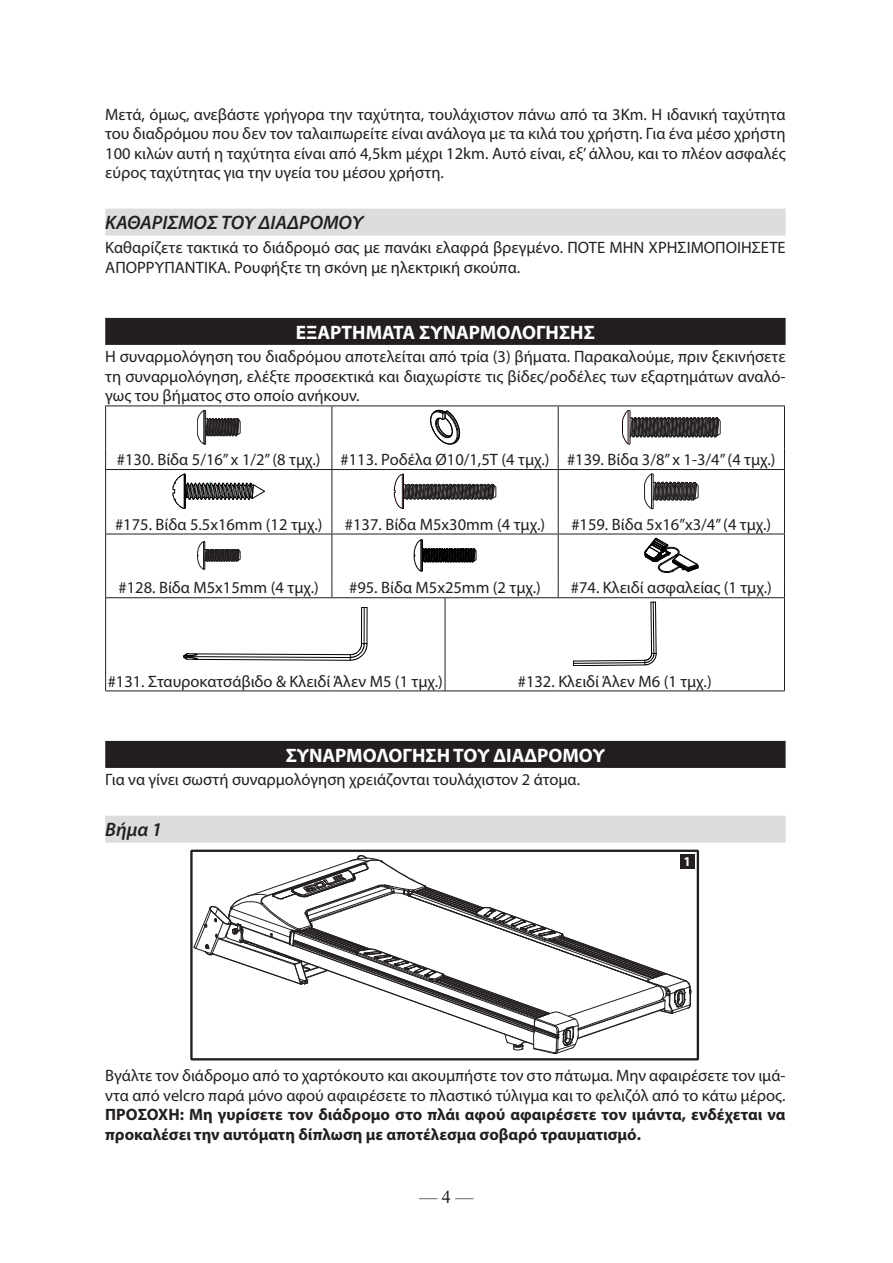
<style>
.page{position:relative;width:893px;height:1263px;background:#fff}
.page>*{position:absolute;margin:0;border:0;box-sizing:border-box;transform-origin:0 0}
.t1{font:700 19.5px "Myriad Pro";color:#fff}
.t2{font:italic 600 19.5px "Myriad Pro";color:#231f20}
.t3{font:18px "Times New Roman";color:#231f20}
.t4{font:16.5px/19.5px "Myriad Pro";color:#231f20;text-align:justify}
.t5{font:700 16.5px/19.5px "Myriad Pro";color:#231f20}
.t6{font:700 13.5px "Myriad Pro";color:#fff}
</style>
<div class="page">
<div style="left:105px;top:209px;width:681px;height:27px;background:#dcdddf"></div>
<div style="left:105px;top:318px;width:681px;height:27px;background:#231f20"></div>
<div style="left:105px;top:741px;width:681px;height:27px;background:#231f20"></div>
<div style="left:105px;top:816px;width:681px;height:27px;background:#dcdddf"></div>
<hr style="left:105px;top:405px;width:227px;height:1px;background:#231f20">
<hr style="left:105px;top:406px;width:1px;height:43px;background:#231f20">
<hr style="left:332px;top:405px;width:113px;height:1px;background:#231f20">
<hr style="left:332px;top:406px;width:1px;height:43px;background:#231f20">
<hr style="left:445px;top:405px;width:113px;height:1px;background:#231f20">
<hr style="left:558px;top:405px;width:227px;height:1px;background:#231f20">
<hr style="left:558px;top:406px;width:1px;height:43px;background:#231f20">
<hr style="left:784px;top:406px;width:1px;height:43px;background:#231f20">
<svg style="left:105px;top:449px;width:1px;height:20px"></svg>
<svg style="left:332px;top:449px;width:1px;height:20px"></svg>
<svg style="left:558px;top:449px;width:1px;height:20px"></svg>
<svg style="left:784px;top:449px;width:1px;height:20px"></svg>
<hr style="left:105px;top:469px;width:227px;height:1px;background:#231f20">
<hr style="left:105px;top:470px;width:1px;height:43px;background:#231f20">
<hr style="left:332px;top:469px;width:113px;height:1px;background:#231f20">
<hr style="left:332px;top:470px;width:1px;height:43px;background:#231f20">
<hr style="left:445px;top:469px;width:113px;height:1px;background:#231f20">
<hr style="left:558px;top:469px;width:227px;height:1px;background:#231f20">
<hr style="left:558px;top:470px;width:1px;height:43px;background:#231f20">
<hr style="left:784px;top:470px;width:1px;height:43px;background:#231f20">
<svg style="left:105px;top:513px;width:1px;height:21px"></svg>
<svg style="left:332px;top:513px;width:1px;height:21px"></svg>
<svg style="left:558px;top:513px;width:1px;height:21px"></svg>
<svg style="left:784px;top:513px;width:1px;height:21px"></svg>
<hr style="left:105px;top:534px;width:227px;height:1px;background:#231f20">
<hr style="left:105px;top:534px;width:1px;height:43px;background:#231f20">
<hr style="left:332px;top:534px;width:113px;height:1px;background:#231f20">
<hr style="left:332px;top:534px;width:1px;height:43px;background:#231f20">
<hr style="left:445px;top:534px;width:113px;height:1px;background:#231f20">
<hr style="left:558px;top:534px;width:227px;height:1px;background:#231f20">
<hr style="left:558px;top:534px;width:1px;height:43px;background:#231f20">
<hr style="left:784px;top:534px;width:1px;height:43px;background:#231f20">
<svg style="left:105px;top:577px;width:1px;height:20px"></svg>
<svg style="left:332px;top:577px;width:1px;height:20px"></svg>
<svg style="left:558px;top:577px;width:1px;height:20px"></svg>
<svg style="left:784px;top:577px;width:1px;height:20px"></svg>
<hr style="left:105px;top:597px;width:227px;height:1px;background:#231f20">
<hr style="left:105px;top:598px;width:1px;height:72px;background:#231f20">
<hr style="left:332px;top:597px;width:113px;height:1px;background:#231f20">
<hr style="left:445px;top:597px;width:113px;height:1px;background:#231f20">
<hr style="left:445px;top:598px;width:1px;height:72px;background:#231f20">
<hr style="left:558px;top:597px;width:227px;height:1px;background:#231f20">
<hr style="left:784px;top:598px;width:1px;height:72px;background:#231f20">
<svg style="left:105px;top:670px;width:1px;height:20px"></svg>
<svg style="left:445px;top:670px;width:1px;height:20px"></svg>
<svg style="left:784px;top:670px;width:1px;height:20px"></svg>
<hr style="left:105px;top:690px;width:227px;height:1px;background:#231f20">
<hr style="left:332px;top:690px;width:113px;height:1px;background:#231f20">
<hr style="left:445px;top:690px;width:113px;height:1px;background:#231f20">
<hr style="left:558px;top:690px;width:227px;height:1px;background:#231f20">
<svg style="left:197px;top:410px;width:44px;height:35px"></svg>
<svg style="left:430px;top:410px;width:30px;height:35px"></svg>
<svg style="left:622px;top:410px;width:98px;height:35px"></svg>
<svg style="left:173px;top:473px;width:92px;height:36px"></svg>
<svg style="left:394px;top:474px;width:102px;height:35px"></svg>
<hr style="left:402px;top:474px;width:1px;height:35px;background:#231f20">
<svg style="left:644px;top:474px;width:54px;height:35px"></svg>
<svg style="left:197px;top:541px;width:44px;height:28px"></svg>
<svg style="left:414px;top:539px;width:62px;height:32px"></svg>
<svg style="left:644px;top:538px;width:55px;height:35px"></svg>
<hr style="left:364px;top:607px;width:1px;height:37px;background:#000001">
<hr style="left:361px;top:607px;width:1px;height:37px;background:#000001">
<hr style="left:367px;top:607px;width:1px;height:37px;background:#000001">
<svg style="left:183px;top:643px;width:184px;height:18px"></svg>
<svg style="left:573px;top:602px;width:83px;height:64px"></svg>
<svg style="left:190px;top:850px;width:509px;height:210px"></svg>
<svg style="left:193px;top:855px;width:498px;height:199px"></svg>
<div style="left:680px;top:854px;width:15px;height:15px;background:#231f20"></div>
<p class="t4" style="left:105px;top:104px;width:682px">Μετά, όμως, ανεβάστε γρήγορα την ταχύτητα, τουλάχιστον πάνω από τα 3Km. Η ιδανική ταχύτητα του διαδρόμου που δεν τον ταλαιπωρείτε είναι ανάλογα με τα κιλά του χρήστη. Για ένα μέσο χρήστη 100 κιλών αυτή η ταχύτητα είναι από 4,5km μέχρι 12km. Αυτό είναι, εξ’ άλλου, και το πλέον ασφαλές εύρος ταχύτητας για την υγεία του μέσου χρήστη.</p>
<p class="t2" style="left:105px;top:210px;width:259px">ΚΑΘΑΡΙΣΜΟΣ ΤΟΥ ΔΙΑΔΡΟΜΟΥ</p>
<p class="t4" style="left:105px;top:237px;width:682px">Καθαρίζετε τακτικά το διάδρομό σας με πανάκι ελαφρά βρεγμένο. ΠΟΤΕ ΜΗΝ ΧΡΗΣΙΜΟΠΟΙΗΣΕΤΕ<br>ΑΠΟΡΡΥΠΑΝΤΙΚΑ. Ρουφήξτε τη σκόνη με ηλεκτρική σκούπα.</p>
<p class="t1" style="left:296px;top:319px;width:301px">ΕΞΑΡΤΗΜΑΤΑ ΣΥΝΑΡΜΟΛΟΓΗΣΗΣ</p>
<p class="t4" style="left:105px;top:347px;width:682px">Η συναρμολόγηση του διαδρόμου αποτελείται από τρία (3) βήματα. Παρακαλούμε, πριν ξεκινήσετε τη συναρμολόγηση, ελέξτε προσεκτικά και διαχωρίστε τις βίδες/ροδέλες των εξαρτημάτων αναλό&shy;γως του βήματος στο οποίο ανήκουν.</p>
<p class="t4" style="left:117px;top:450px;width:660px">#130. Βίδα 5/16” x 1/2” (8 τμχ.) #113. Ροδέλα Ø10/1,5T (4 τμχ.) #139. Βίδα 3/8” x 1-3/4” (4 τμχ.)</p>
<p class="t4" style="left:115px;top:514px;width:209px">#175. Βίδα 5.5x16mm (12 τμχ.)</p>
<p class="t4" style="left:345px;top:514px;width:202px">#137. Βίδα Μ5x30mm (4 τμχ.)</p>
<p class="t4" style="left:571px;top:514px;width:201px">#159. Βίδα 5x16”x3/4” (4 τμχ.)</p>
<p class="t4" style="left:119px;top:578px;width:202px">#128. Βίδα Μ5x15mm (4 τμχ.)</p>
<p class="t4" style="left:349px;top:578px;width:193px">#95. Βίδα Μ5x25mm (2 τμχ.)</p>
<p class="t4" style="left:571px;top:578px;width:202px">#74. Κλειδί ασφαλείας (1 τμχ.)</p>
<p class="t4" style="left:108px;top:671px;width:337px">#131. Σταυροκατσάβιδο &amp; Κλειδί Άλεν Μ5 (1 τμχ.)</p>
<p class="t4" style="left:518px;top:671px;width:195px">#132. Κλειδί Άλεν Μ6 (1 τμχ.)</p>
<p class="t1" style="left:286px;top:742px;width:321px">ΣΥΝΑΡΜΟΛΟΓΗΣΗ ΤΟΥ ΔΙΑΔΡΟΜΟΥ</p>
<p class="t4" style="left:105px;top:770px;width:476px">Για να γίνει σωστή συναρμολόγηση χρειάζονται τουλάχιστον 2 άτομα.</p>
<p class="t2" style="left:105px;top:817px;width:58px">Βήμα 1</p>
<p class="t6" style="left:683px;top:853px;width:9px">1</p>
<p class="t4" style="left:105px;top:1065px;width:682px">Βγάλτε τον διάδρομο από το χαρτόκουτο και ακουμπήστε τον στο πάτωμα. Μην αφαιρέσετε τον ιμά&shy;ντα από velcro παρά μόνο αφού αφαιρέσετε το πλαστικό τύλιγμα και το φελιζόλ από το κάτω μέρος.</p>
<p class="t5" style="left:105px;top:1104px;width:682px">ΠΡΟΣΟΧΗ: Μη γυρίσετε τον διάδρομο στο πλάι αφού αφαιρέσετε τον ιμάντα, ενδέχεται να προκαλέσει την αυτόματη δίπλωση με αποτέλεσμα σοβαρό τραυματισμό.</p>
<p class="t3" style="left:419px;top:1185px;width:55px">— 4 —</p>
</div>
